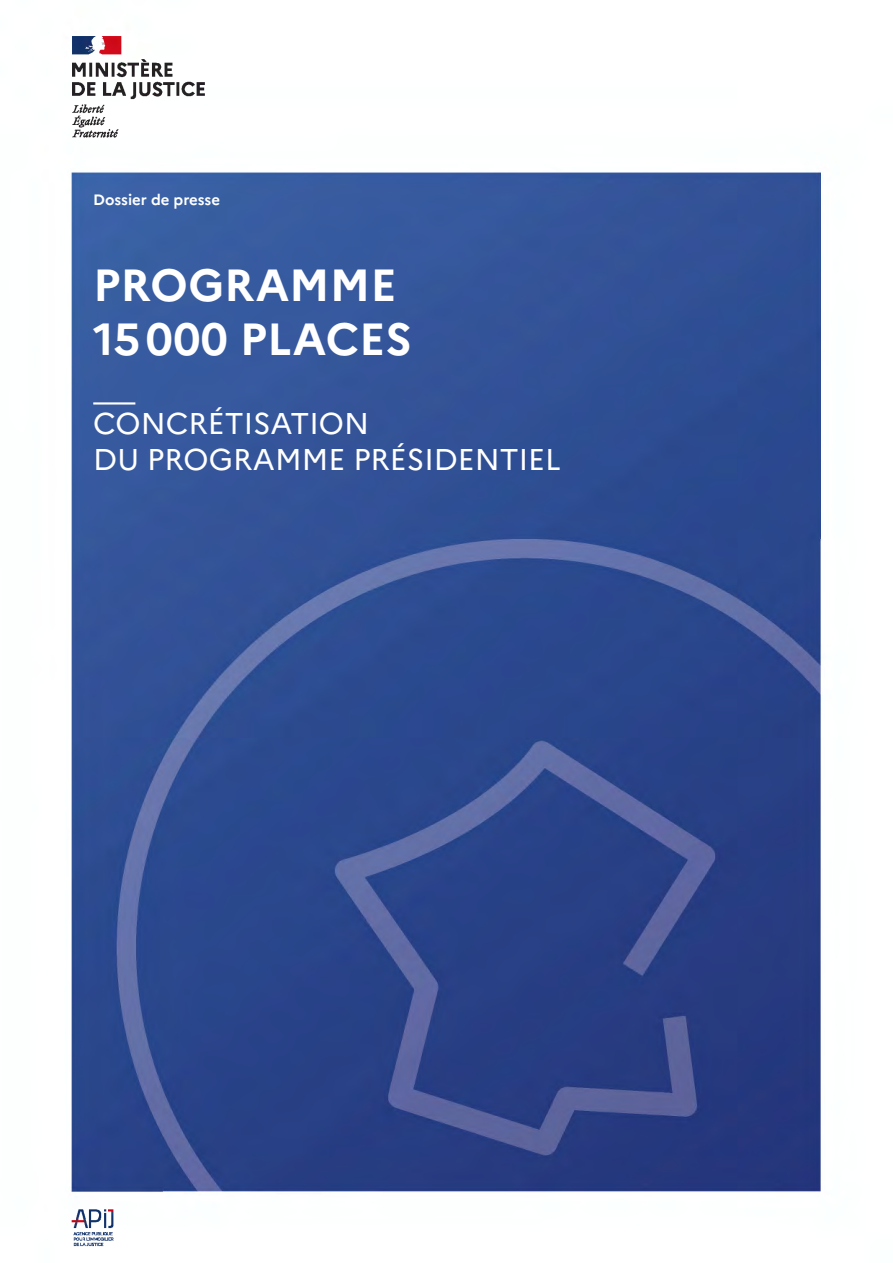
<style>
.page{position:relative;width:893px;height:1263px;background:#fff}
.page>*{position:absolute;margin:0;border:0;box-sizing:border-box;transform-origin:0 0}
.t1{font:700 45px "Marianne";color:#fff}
.t2{font:30px/36px "Marianne";color:#fff}
.t3{font:700 15px "Marianne";color:#fff}
</style>
<div class="page">
<img style="left:71px;top:36px;width:750px;height:1211px">
<p class="t3" style="left:93px;top:190px;width:128px">Dossier de presse</p>
<p class="t1" style="left:93px;top:258px;width:305px">PROGRAMME</p>
<p class="t1" style="left:93px;top:312px;width:320px">15000 PLACES</p>
<p class="t2" style="left:93px;top:405px;width:469px">CONCRÉTISATION<br>DU PROGRAMME PRÉSIDENTIEL</p>
</div>
